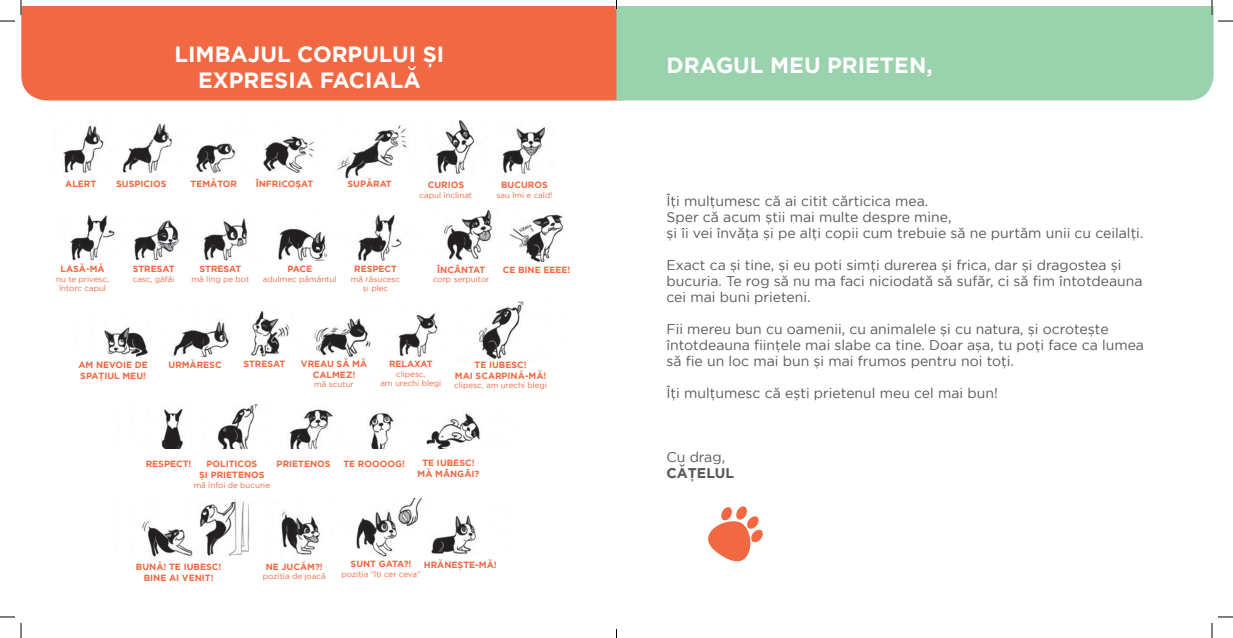
<style>
.page{position:relative;width:1233px;height:638px;background:#fff}
.page>*{position:absolute;margin:0;border:0;box-sizing:border-box;transform-origin:0 0}
.t1{font:700 22px "Gotham RO";color:#fff}
.t2{font:14px/16px "Gotham Ro";color:#57585a}
.t3{font:700 14px "Gotham RO";color:#57585a}
.t4{font:700 9px/10.8px "Gotham RO";color:#f26842;text-align:center}
.t5{font:8px/9.6px "Gotham Ro";color:#f26842;text-align:center}
</style>
<div class="page">
<img style="left:63px;top:123px;width:344px;height:55px">
<img style="left:436px;top:120px;width:110px;height:54px">
<img style="left:444px;top:209px;width:120px;height:54px">
<img style="left:479px;top:301px;width:45px;height:58px">
<div style="left:21px;top:7px;width:595px;height:93px;background:#f26842"></div>
<img style="left:70px;top:214px;width:332px;height:46px">
<img style="left:104px;top:311px;width:334px;height:46px">
<img style="left:161px;top:404px;width:319px;height:44px">
<img style="left:142px;top:498px;width:334px;height:59px">
<div style="left:73px;top:299px;width:64px;height:18px;background:#fff"></div>
<div style="left:166px;top:387px;width:63px;height:18px;background:#fff"></div>
<div style="left:129px;top:298px;width:37px;height:21px;background:#fff"></div>
<div style="left:616px;top:7px;width:597px;height:93px;background:#9ad2ae"></div>
<svg style="left:708px;top:506px;width:55px;height:56px"></svg>
<svg style="left:1218px;top:20px;width:15px;height:2px"></svg>
<svg style="left:1218px;top:616px;width:15px;height:1px"></svg>
<svg style="left:0;top:0;width:22px;height:22px"></svg>
<svg style="left:0;top:616px;width:22px;height:21px"></svg>
<svg style="left:1211px;top:0;width:1px;height:15px"></svg>
<svg style="left:1211px;top:623px;width:1px;height:14px"></svg>
<h1 class="t1" style="left:175px;top:39px;width:204px">LIMBAJUL CORPULU</h1>
<h1 class="t1" style="left:409px;top:39px;width:37px">I ŞI</h1>
<h1 class="t1" style="left:198px;top:66px;width:208px">EXPRESIA FACIALĂ</h1>
<p class="t4" style="left:65px;top:178px;width:8px">ALERT</p>
<p class="t4" style="left:116px;top:178px;width:7px">SUSPICIOS</p>
<p class="t4" style="left:191px;top:178px;width:48px">TEMĂTOR</p>
<p class="t4" style="left:256px;top:178px;width:59px">ÎNFRICOŞAT</p>
<p class="t4" style="left:347px;top:178px;width:46px">SU PĂRAT</p>
<p class="t4" style="left:428px;top:179px;width:7px">CURIOS</p>
<p class="t5" style="left:420px;top:190px;width:54px">capul înclinat</p>
<p class="t4" style="left:501px;top:179px;width:41px">BUCUROS</p>
<p class="t5" style="left:496px;top:190px;width:58px">sau îmi e cald!</p>
<p class="t4" style="left:61px;top:263px;width:45px">LASĂ-MĂ</p>
<p class="t5" style="left:56px;top:274px;width:54px">nu te privesc, întorc capul</p>
<p class="t4" style="left:133px;top:263px;width:7px">STRESAT</p>
<p class="t5" style="left:133px;top:274px;width:43px">casc, gâfâi</p>
<p class="t4" style="left:200px;top:263px;width:7px">STRESAT</p>
<p class="t5" style="left:192px;top:274px;width:59px">mă ling pe bot</p>
<p class="t4" style="left:287px;top:263px;width:7px">PACE</p>
<p class="t5" style="left:263px;top:274px;width:75px">adulmec pământul</p>
<p class="t4" style="left:354px;top:263px;width:7px">RESPECT</p>
<p class="t5" style="left:351px;top:274px;width:51px">mă răsucesc şi plec</p>
<p class="t4" style="left:437px;top:263px;width:50px">ÎNCÂNTAT</p>
<p class="t5" style="left:433px;top:274px;width:58px">corp şerpuitor</p>
<p class="t4" style="left:503px;top:263px;width:48px">CE BINE EEEE</p>
<p class="t4" style="left:567px;top:263px;width:4px">!</p>
<p class="t4" style="left:78px;top:359px;width:25px">AM NEVOIE</p>
<p class="t4" style="left:80px;top:359px;width:67px;text-align:left;text-indent:55px">DE<br>SPAŢIUL MEU!</p>
<p class="t4" style="left:168px;top:359px;width:55px">URMĂRESC</p>
<p class="t4" style="left:243px;top:358px;width:7px">STRESAT</p>
<p class="t4" style="left:301px;top:358px;width:67px">VREAU SĂ MĂ<br>CALMEZ!</p>
<p class="t5" style="left:314px;top:379px;width:41px">mă scutur</p>
<p class="t4" style="left:389px;top:358px;width:8px">RELA</p>
<p class="t4" style="left:414px;top:358px;width:14px">XAT</p>
<p class="t5" style="left:380px;top:368px;width:62px">clipesc,<br>am urechi blegi</p>
<p class="t4" style="left:455px;top:359px;width:93px">TE IUBESC!<br>MAI SCARPINĂ-MĂ!</p>
<p class="t5" style="left:454px;top:380px;width:94px">clipesc, am urechi blegi</p>
<p class="t4" style="left:277px;top:457px;width:7px">PRIETENOS</p>
<p class="t4" style="left:343px;top:457px;width:30px">TE ROOOOG</p>
<p class="t4" style="left:402px;top:457px;width:4px">!</p>
<p class="t4" style="left:418px;top:457px;width:63px">TE IUBESC!<br>MĂ MÂNGÂI?</p>
<p class="t4" style="left:146px;top:457px;width:47px">RESPECT!</p>
<p class="t4" style="left:199px;top:458px;width:60px;text-align:left;text-indent:7px">POLITICOS<br>ŞI PRIETENOS</p>
<p class="t5" style="left:194px;top:479px;width:78px">mă înfoi de bucurie</p>
<p class="t4" style="left:136px;top:560px;width:87px">BUNĂ! TE IUBESC!</p>
<p class="t4" style="left:424px;top:558px;width:74px">HRĂNEŞTE-MĂ!</p>
<p class="t4" style="left:144px;top:571px;width:71px">BINE AI VENIT!</p>
<p class="t4" style="left:266px;top:560px;width:59px">NE JUCĂM?!</p>
<p class="t5" style="left:263px;top:571px;width:64px">poziţia de joacă</p>
<p class="t4" style="left:350px;top:558px;width:62px">SU NT GATA?!</p>
<p class="t5" style="left:341px;top:569px;width:81px">poziţia “îţi cer ceva“</p>
<h1 class="t1" style="left:666px;top:51px;width:17px">DRAGUL</h1>
<h1 class="t1" style="left:770px;top:51px;width:72px">MEU PRIETEN</h1>
<h1 class="t1" style="left:926px;top:51px;width:8px">,</h1>
<p class="t2" style="left:666px;top:192px;width:478px">Îţi mulţumesc că ai citit cărticica mea.<br>Sper că acum ştii mai multe despre mine,<br>şi îi vei învăţa şi pe alţi copii cum trebuie să ne purtăm unii cu ceilalţi.</p>
<p class="t2" style="left:666px;top:256px;width:477px">Exact ca şi tine, şi eu poti simţi durerea şi frica, dar şi dragostea şi bucuria. Te rog să nu ma faci niciodată să sufăr, ci să fim întotdeauna cei mai buni prieteni.</p>
<p class="t2" style="left:666px;top:320px;width:479px">Fii mereu bun cu oamenii, cu animalele şi cu natura, şi ocroteşte întotdeauna fiinţele mai slabe ca tine. Doar aşa, tu poţi face ca lumea să fie un loc mai bun şi mai frumos pentru noi toţi.</p>
<p class="t2" style="left:666px;top:384px;width:333px">Îţi mulţumesc că eşti prietenul meu cel mai bun!</p>
<p class="t2" style="left:666px;top:448px;width:60px">Cu drag,</p>
<p class="t3" style="left:666px;top:463px;width:69px">Căţelul</p>
</div>
